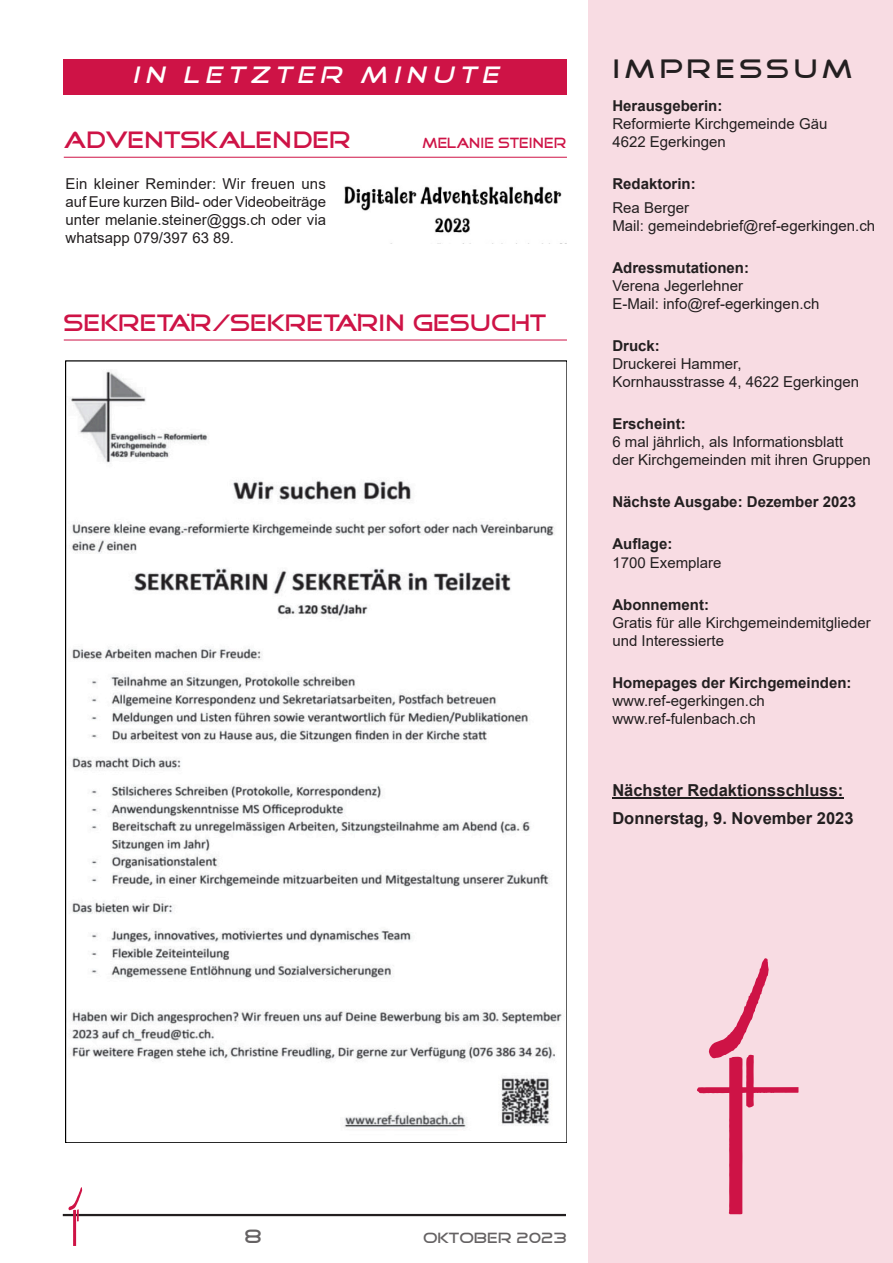
<style>
.page{position:relative;width:893px;height:1263px;background:#fff}
.page>*{position:absolute;margin:0;border:0;box-sizing:border-box;transform-origin:0 0}
.t1{font:27px "Good Times";letter-spacing:.16em;color:#231f20}
.t2{font:24px "Good Times";color:#ce1346}
.t3{font:italic 24px "Good Times";color:#fff}
.t4{font:19.5px "Good Times";color:#656263}
.t5{font:700 16.5px/28.5px "Arial";color:#231f20}
.t6{font:15px/18px "Arial";color:#231f20}
.t7{font:700 15px "Arial";color:#231f20}
.t8{font:15px "Good Times";color:#ce1346;scale:.9 1}
.t9{font:15px "Good Times";color:#656263}
.s1{font-family:"Arial"}
</style>
<div class="page">
<hr style="left:63px;top:1214px;width:503px;height:2px;background:#231f20">
<div style="left:588px;top:0;width:305px;height:1263px;background:#f8dce3"></div>
<hr style="left:612px;top:797px;width:231px;height:2px;background:#231f20">
<div style="left:64px;top:60px;width:503px;height:35px;background:#ce1346"></div>
<svg style="left:697px;top:958px;width:101px;height:256px"></svg>
<hr style="left:64px;top:157px;width:503px;height:1px;background:#ce1346">
<hr style="left:64px;top:340px;width:503px;height:1px;background:#ce1346">
<svg style="left:68px;top:1187px;width:14px;height:59px"></svg>
<img style="left:69px;top:371px;width:493px;height:757px">
<img style="left:344px;top:186px;width:218px;height:47px">
<h2 class="t3" style="left:132px;top:65px;width:373px">IN LETZTER MINUTE</h2>
<h2 class="t2" style="left:64px;top:130px;width:289px">ADVENTSKALENDER</h2>
<p class="t8" style="left:422px;top:137px;width:161px">MELANIE STEINER</p>
<p class="t6" style="left:66px;top:176px;width:262px;text-align:justify">Ein kleiner Reminder: Wir freuen uns auf Eure kurzen Bild- oder Videobeiträge unter melanie.steiner@ggs.ch oder via whatsapp 079/397 63 89.</p>
<h2 class="t2" style="left:64px;top:313px;width:484px">SEKRETA<span class="s1">̈</span>R/SEKRETA<span class="s1">̈</span>RIN GESUCHT</h2>
<h1 class="t1" style="left:612px;top:58px;width:242px">IMPRESSUM</h1>
<p class="t7" style="left:612px;top:101px;width:112px">Herausgeberin:</p>
<p class="t6" style="left:612px;top:117px;width:217px">Reformierte Kirchgemeinde Gäu<br>4622 Egerkingen</p>
<p class="t7" style="left:612px;top:179px;width:85px">Redaktorin:</p>
<p class="t6" style="left:612px;top:201px;width:264px">Rea Berger<br>Mail: gemeindebrief@ref-egerkingen.ch</p>
<p class="t7" style="left:612px;top:263px;width:138px">Adressmutationen:</p>
<p class="t6" style="left:612px;top:279px;width:208px">Verena Jegerlehner<br>E-Mail: info@ref-egerkingen.ch</p>
<p class="t7" style="left:612px;top:341px;width:49px">Druck:</p>
<p class="t6" style="left:612px;top:357px;width:248px">Druckerei Hammer,<br>Kornhausstrasse 4, 4622 Egerkingen</p>
<p class="t7" style="left:612px;top:419px;width:75px">Erscheint:</p>
<p class="t6" style="left:612px;top:435px;width:260px">6 mal jährlich, als Informationsblatt<br>der Kirchgemeinden mit ihren Gruppen</p>
<p class="t7" style="left:612px;top:497px;width:245px">Nächste Ausgabe: Dezember 2023</p>
<p class="t7" style="left:612px;top:539px;width:62px">Auflage:</p>
<p class="t6" style="left:612px;top:555px;width:111px">1700 Exemplare</p>
<p class="t7" style="left:612px;top:599px;width:98px">Abonnement:</p>
<p class="t6" style="left:612px;top:615px;width:260px">Gratis für alle Kirchgemeindemitglieder und Interessierte</p>
<p class="t7" style="left:612px;top:677px;width:241px">Homepages der Kirchgemeinden:</p>
<p class="t6" style="left:612px;top:693px;width:154px">www.ref-egerkingen.ch www.ref-fulenbach.ch</p>
<p class="t5" style="left:612px;top:777px;width:243px">Nächster Redaktionsschluss:<br>Donnerstag, 9. November 2023</p>
<h3 class="t4" style="left:244px;top:1228px;width:19px">8</h3>
<p class="t9" style="left:423px;top:1231px;width:145px">OKTOBER 2023</p>
</div>
